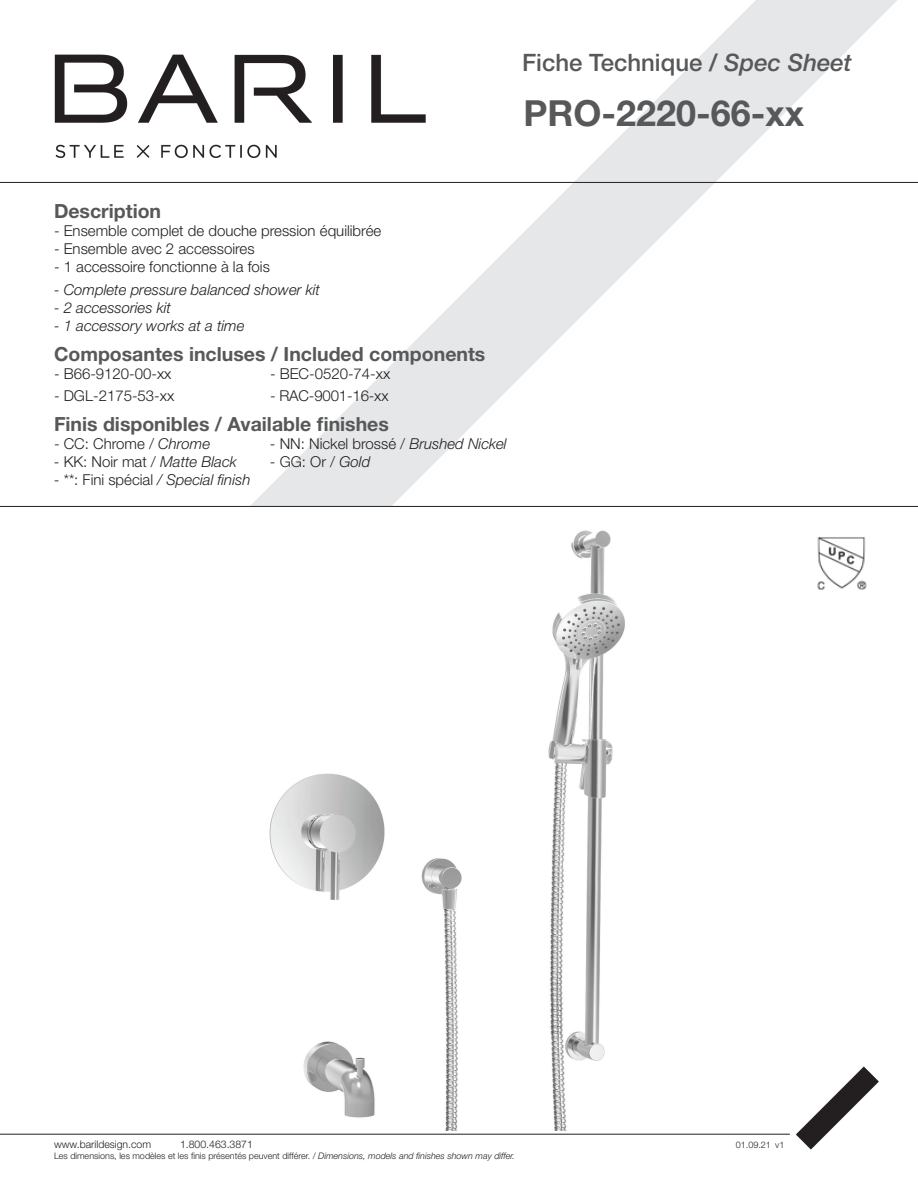
<style>
.page{position:relative;width:918px;height:1188px;background:#fff}
.page>*{position:absolute;margin:0;border:0;box-sizing:border-box;transform-origin:0 0}
.t1{font:700 36px "Helvetica Neue LT Std";color:#57585a}
.t2{font:500 24px "Helvetica Neue LT Std";color:#57585a}
.t3{font:700 19.5px "Helvetica Neue LT Std";color:#57585a}
.t4{font:300 15px "Helvetica Neue LT Std";color:#231f20}
.t5{font:italic 300 15px "Helvetica Neue LT Std";color:#231f20}
.t6{font:300 10.5px "Helvetica Neue LT Std";color:#231f20}
.t7{font:300 9px "Helvetica Neue LT Std";color:#231f20}
.s1{font-style:italic}
.s2{font-style:normal}
</style>
<div class="page">
<svg style="left:250px;top:0;width:648px;height:506px"></svg>
<hr style="left:0;top:182px;width:918px;height:1px;background:#231f20">
<hr style="left:0;top:506px;width:918px;height:1px;background:#231f20">
<hr style="left:0;top:1134px;width:790px;height:1px;background:#231f20">
<svg style="left:796px;top:1066px;width:83px;height:84px"></svg>
<img style="left:817px;top:537px;width:50px;height:53px">
<img style="left:54px;top:54px;width:376px;height:112px">
<img style="left:269px;top:530px;width:356px;height:601px">
<h2 class="t2" style="left:522px;top:48px;width:331px">Fiche Technique / <span class="s1">Spec Sheet</span></h2>
<p class="t1" style="left:524px;top:91px;width:282px">PRO-2220-66-xx</p>
<p class="t3" style="left:54px;top:199px;width:109px">Description</p>
<p class="t4" style="left:54px;top:222px;width:329px">- Ensemble complet de douche pression équilibrée</p>
<p class="t4" style="left:54px;top:240px;width:202px">- Ensemble avec 2 accessoires</p>
<p class="t4" style="left:54px;top:258px;width:217px">- 1 accessoire fonctionne à la fois</p>
<p class="t5" style="left:54px;top:281px;width:267px">- Complete pressure balanced shower kit</p>
<p class="t5" style="left:54px;top:299px;width:118px">- 2 accessories kit</p>
<p class="t5" style="left:54px;top:317px;width:192px">- 1 accessory works at a time</p>
<p class="t3" style="left:54px;top:342px;width:433px">Composantes incluses / Included components</p>
<p class="t4" style="left:54px;top:364px;width:119px">- B66-9120-00-xx</p>
<p class="t4" style="left:270px;top:364px;width:122px">- BEC-0520-74-xx</p>
<p class="t4" style="left:54px;top:387px;width:122px">- DGL-2175-53-xx</p>
<p class="t4" style="left:270px;top:387px;width:120px">- RAC-9001-16-xx</p>
<p class="t3" style="left:54px;top:412px;width:336px">Finis disponibles / Available finishes</p>
<p class="t4" style="left:54px;top:435px;width:158px">- CC: Chrome / <span class="s1">Chrome</span></p>
<p class="t4" style="left:270px;top:435px;width:238px">- NN: Nickel brossé / <span class="s1">Brushed Nickel</span></p>
<p class="t4" style="left:54px;top:453px;width:184px">- KK: Noir mat / <span class="s1">Matte Black</span></p>
<p class="t4" style="left:270px;top:453px;width:102px">- GG: Or / <span class="s1">Gold</span></p>
<p class="t5" style="left:54px;top:471px;width:198px">- <span class="s2">**: Fini spécial</span> / Special finish</p>
<p class="t6" style="left:54px;top:1138px;width:99px">www.barildesign.com</p>
<p class="t6" style="left:180px;top:1138px;width:74px">1.800.463.3871</p>
<p class="t7" style="left:736px;top:1139px;width:37px">01.09.21</p>
<p class="t7" style="left:54px;top:1150px;width:463px">Les dimensions, les modèles et les finis présentés peuvent différer. / <span class="s1">Dimensions, models and finishes shown may differ.</span></p>
<p class="t7" style="left:775px;top:1140px;width:11px">v1</p>
</div>
